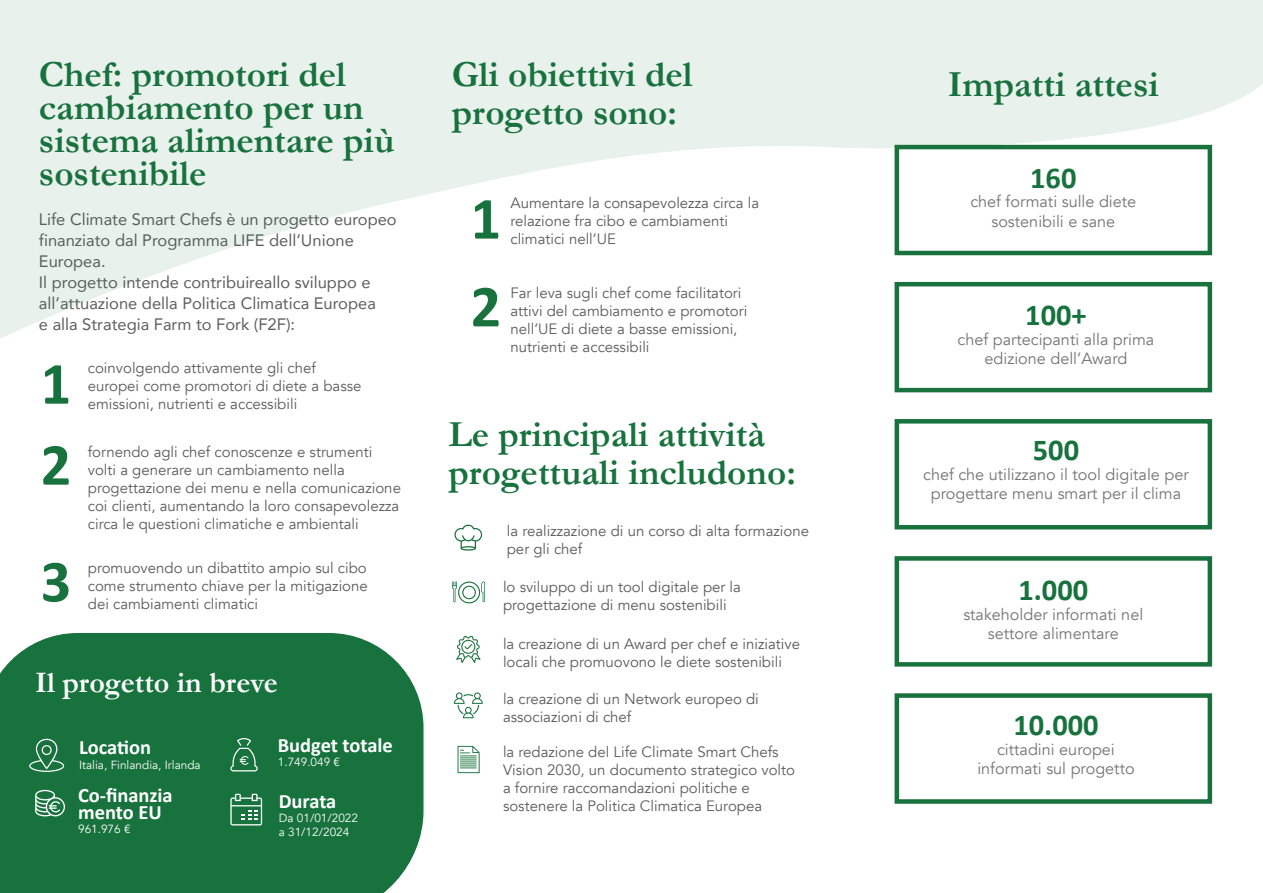
<style>
.page{position:relative;width:1263px;height:893px;background:#fff}
.page>*{position:absolute;margin:0;border:0;box-sizing:border-box;transform-origin:0 0}
.t1{font:700 60.15px/81px "Calibri";color:#18723d}
.t2{font:700 37.05px/33px "Garamond";color:#18723d}
.t3{font:700 30.45px "Calibri";color:#17723d}
.t4{font:700 30px "Garamond";color:#fff}
.t5{font:700 20.4px/16.5px "Calibri";color:#fff}
.t6{font:16.5px/21px "Avenir";color:#5d5d5d}
.t7{font:16.2px/19.5px "Avenir";color:#767576;text-align:center}
.t8{font:15px/18px "Avenir";color:#5c5c5c}
.t9{font:11.85px/14.1px "Avenir";color:#fff}
</style>
<div class="page">
<svg style="left:454px;top:525px;width:28px;height:26px"></svg>
<svg style="left:456px;top:636px;width:24px;height:27px"></svg>
<svg style="left:454px;top:692px;width:29px;height:26px"></svg>
<div style="left:894px;top:282px;width:318px;height:110px;border:4px solid #18723d"></div>
<div style="left:894px;top:419px;width:318px;height:110px;border:4px solid #18723d"></div>
<div style="left:894px;top:556px;width:318px;height:111px;border:4px solid #18723d"></div>
<div style="left:894px;top:693px;width:318px;height:111px;border:4px solid #18723d"></div>
<svg style="left:452px;top:581px;width:33px;height:21px"></svg>
<div style="left:458px;top:582px;width:22px;height:21px;border:1px solid #18723d;border-radius:50%"></div>
<div style="left:462px;top:586px;width:14px;height:13px;border:1px solid #18723d;border-radius:50%"></div>
<div style="left:0;top:633px;width:423px;height:260px;background:#17723d"></div>
<svg style="left:29px;top:739px;width:35px;height:33px"></svg>
<svg style="left:230px;top:737px;width:28px;height:34px"></svg>
<svg style="left:230px;top:794px;width:32px;height:31px"></svg>
<svg style="left:35px;top:790px;width:30px;height:26px"></svg>
<svg style="left:457px;top:746px;width:23px;height:27px"></svg>
<svg style="left:0;top:0;width:1263px;height:347px;fill:#e8f1eb"></svg>
<h2 class="t2" style="left:39px;top:58px;width:357px">Chef: promotori del cambiamento per un sistema alimentare più sostenibile</h2>
<h2 class="t2" style="left:452px;top:55px;width:242px;line-height:38.4px">Gli obiettivi del progetto sono:</h2>
<p class="t6" style="left:39px;top:208px;width:359px">Life Climate Smart Chefs è un progetto europeo finanziato dal Programma LIFE dell’Unione Europea.<br>Il progetto intende contribuireallo sviluppo e all’attuazione della Politica Climatica Europea<br>e alla Strategia Farm to Fork (F2F):</p>
<p class="t8" style="left:88px;top:359px;width:275px">coinvolgendo attivamente gli chef europei come promotori di diete a basse emissioni, nutrienti e accessibili</p>
<h1 class="t1" style="left:41px;top:341px;width:32px">1<br>2</h1>
<p class="t8" style="left:88px;top:443px;width:315px">fornendo agli chef conoscenze e strumenti volti a generare un cambiamento nella progettazione dei menu e nella comunicazione coi clienti, aumentando la loro consapevolezza circa le questioni climatiche e ambientali</p>
<p class="t8" style="left:88px;top:559px;width:281px;text-align:justify">promuovendo un dibattito ampio sul cibo come strumento chiave per la mitigazione dei cambiamenti climatici</p>
<h1 class="t1" style="left:41px;top:539px;width:32px">3</h1>
<h3 class="t4" style="left:35px;top:662px;width:244px">Il progetto in breve</h3>
<h3 class="t5" style="left:79px;top:739px;width:73px">Location</h3>
<p class="t9" style="left:79px;top:758px;width:123px">Italia, Finlandia, Irlanda</p>
<h3 class="t5" style="left:78px;top:786px;width:96px">Co-finanzia mento EU</h3>
<p class="t9" style="left:78px;top:822px;width:54px">961.976 €</p>
<h3 class="t5" style="left:278px;top:736px;width:117px">Budget totale</h3>
<p class="t9" style="left:278px;top:755px;width:64px">1.749.049 €</p>
<h3 class="t5" style="left:279px;top:792px;width:59px">Durata</h3>
<p class="t9" style="left:279px;top:811px;width:81px">Da 01/01/2022 a 31/12/2024</p>
<h1 class="t1" style="left:471px;top:173px;width:32px;line-height:87.8px">1<br>2</h1>
<p class="t8" style="left:510px;top:194px;width:250px">Aumentare la consapevolezza circa la relazione fra cibo e cambiamenti climatici nell’UE</p>
<p class="t8" style="left:510px;top:284px;width:238px">Far leva sugli chef come facilitatori attivi del cambiamento e promotori nell’UE di diete a basse emissioni, nutrienti e accessibili</p>
<h2 class="t2" style="left:448px;top:415px;width:349px;line-height:38.4px">Le principali attività progettuali includono:</h2>
<p class="t8" style="left:507px;top:522px;width:304px">la realizzazione di un corso di alta formazione per gli chef</p>
<p class="t8" style="left:503px;top:578px;width:239px">lo sviluppo di un tool digitale per la progettazione di menu sostenibili</p>
<p class="t8" style="left:503px;top:635px;width:298px">la creazione di un Award per chef e iniziative locali che promuovono le diete sostenibili</p>
<p class="t8" style="left:503px;top:690px;width:257px">la creazione di un Network europeo di associazioni di chef</p>
<p class="t8" style="left:503px;top:743px;width:294px">la redazione del Life Climate Smart Chefs Vision 2030, un documento strategico volto a fornire raccomandazioni politiche e sostenere la Politica Climatica Europea</p>
<h2 class="t2" style="left:948px;top:68px;width:212px">Impatti attesi</h2>
<h3 class="t3" style="left:1030px;top:156px;width:48px">160</h3>
<p class="t7" style="left:970px;top:192px;width:167px">chef formati sulle diete sostenibili e sane</p>
<h3 class="t3" style="left:1025px;top:293px;width:63px">100+</h3>
<p class="t7" style="left:958px;top:330px;width:198px">chef partecipanti alla prima edizione dell’Award</p>
<h3 class="t3" style="left:1033px;top:429px;width:48px">500</h3>
<p class="t7" style="left:923px;top:465px;width:267px">chef che utilizzano il tool digitale per progettare menu smart per il clima</p>
<h3 class="t3" style="left:1018px;top:569px;width:71px">1.000</h3>
<p class="t7" style="left:963px;top:605px;width:181px">stakeholder informati nel settore alimentare</p>
<h3 class="t3" style="left:1013px;top:704px;width:87px">10.000</h3>
<p class="t7" style="left:977px;top:740px;width:159px">cittadini europei informati sul progetto</p>
</div>
